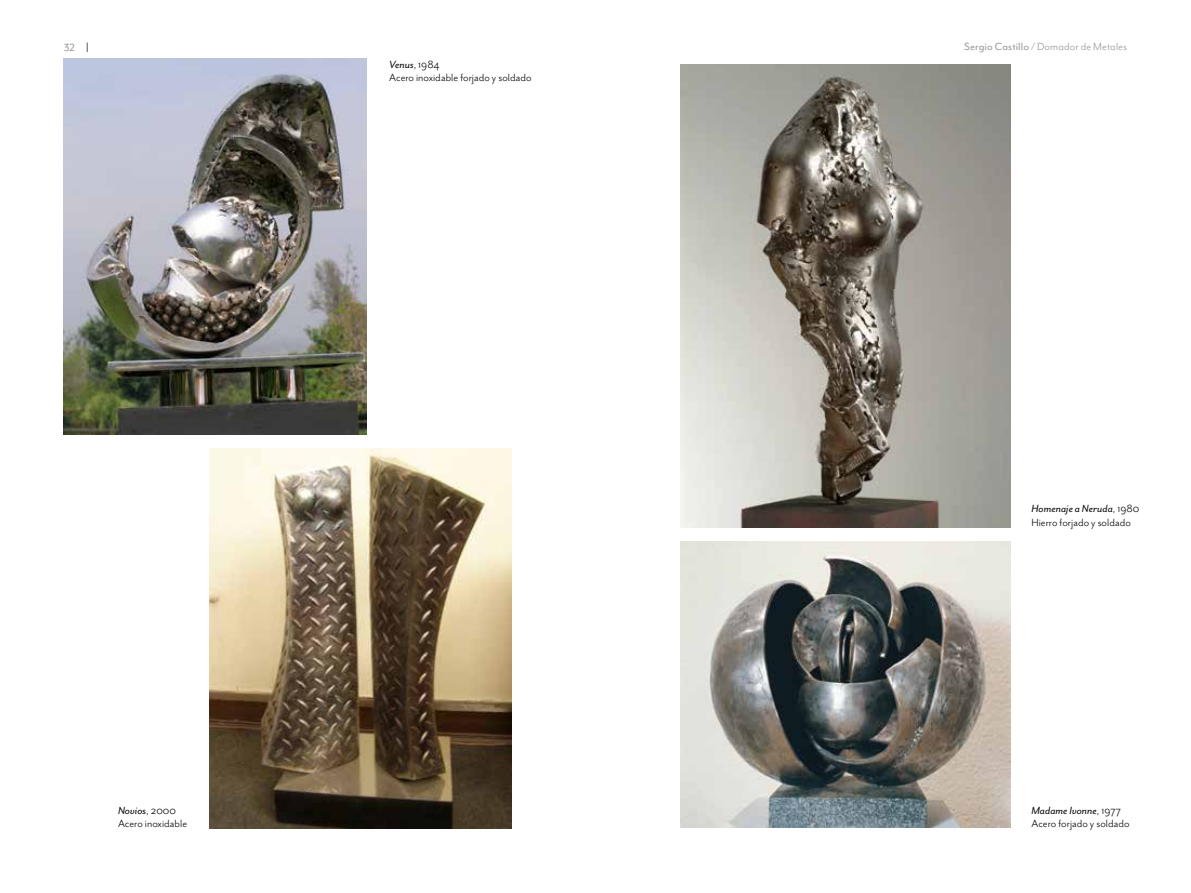
<style>
.page{position:relative;width:1191px;height:893px;background:#fff}
.page>*{position:absolute;margin:0;border:0;box-sizing:border-box;transform-origin:0 0}
.t1{font:12px/13.5px "Mr Eaves San OT";color:#000}
.t2{font:12px "Mr Eaves Mod OT";letter-spacing:.015em;color:#939598}
.t3{font:12px "Mr Eaves Mod OT";color:#939598}
.s1{font-style:inherit}
.s2{font-style:italic}
</style>
<div class="page">
<img style="left:680px;top:65px;width:330px;height:462px">
<img style="left:209px;top:448px;width:302px;height:381px">
<img style="left:64px;top:59px;width:303px;height:375px">
<img style="left:680px;top:541px;width:330px;height:287px">
<p class="t3" style="left:64px;top:41px;width:13px">32</p>
<p class="t2" style="left:964px;top:40px;width:165px"><span class="s1">Sergio Castillo /</span> Domador de Metales</p>
<p class="t1" style="left:389px;top:58px;width:144px"><span class="s2">Venus</span>, 1984<br>Acero inoxidable forjado y soldado</p>
<p class="t1" style="left:1031px;top:502px;width:109px"><span class="s2">Homenaje a Neruda</span>, 1980<br>Hierro forjado y soldado</p>
<p class="t1" style="left:118px;top:804px;width:71px"><span class="s2">Novios</span>, 2000<br>Acero inoxidable</p>
<p class="t1" style="left:1031px;top:803px;width:100px"><span class="s2">Madame Ivonne</span>, 1977<br>Acero forjado y soldado</p>
</div>
